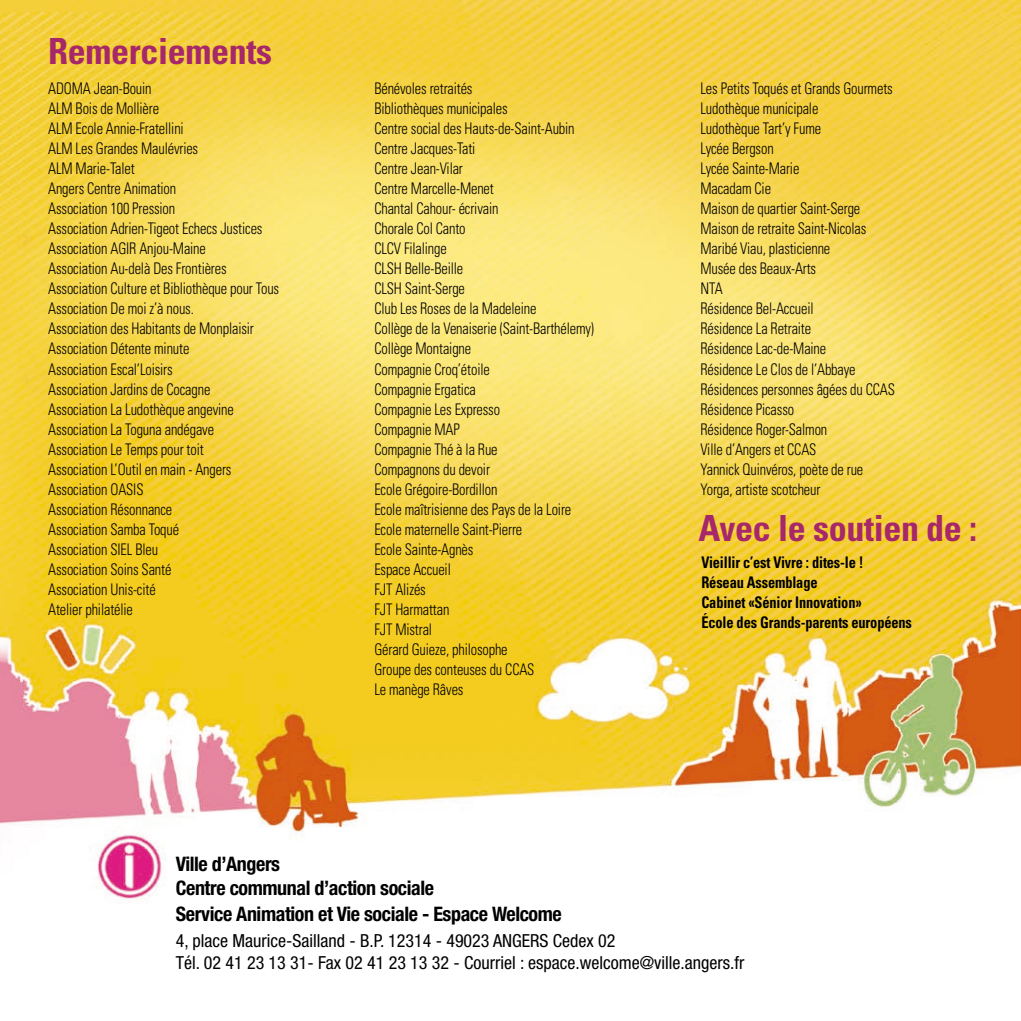
<style>
.page{position:relative;width:1021px;height:1021px;background:#fff}
.page>*{position:absolute;margin:0;border:0;box-sizing:border-box;transform-origin:0 0}
.t1{font:700 condensed 36px "Univers";letter-spacing:-.01em;color:#a6276a}
.t2{font:700 condensed 20px/24px "Helvetica Neue";letter-spacing:-.02em;color:#000}
.t3{font:condensed 18px/21.6px "Helvetica Neue";color:#000}
.t4{font:300 condensed 16px/20px "Univers";letter-spacing:-.01em;color:#000;scale:.9 1}
.t5{font:700 condensed 16px/20px "Univers";letter-spacing:-.01em;color:#000;scale:.9 1}
</style>
<div class="page">
<img style="left:0;top:0;width:1020px;height:904px">
<h1 class="t1" style="left:48px;top:29px;width:225px">Remerciements</h1>
<p class="t4" style="left:48px;top:79px;width:258px">ADOMA Jean-Bouin<br>ALM Bois de Mollière<br>ALM Ecole Annie-Fratellini<br>ALM Les Grandes Maulévries<br>ALM Marie-Talet<br>Angers Centre Animation<br>Association 100 Pression<br>Association Adrien-Tigeot Echecs Justices<br>Association AGIR Anjou-Maine<br>Association Au-delà Des Frontières<br>Association Culture et Bibliothèque pour Tous<br>Association De moi z’à nous.<br>Association des Habitants de Monplaisir<br>Association Détente minute<br>Association Escal’Loisirs<br>Association Jardins de Cocagne<br>Association La Ludothèque angevine<br>Association La Toguna andégave<br>Association Le Temps pour toit<br>Association L’Outil en main - Angers<br>Association OASIS<br>Association Résonnance<br>Association Samba Toqué<br>Association SIEL Bleu<br>Association Soins Santé<br>Association Unis-cité<br>Atelier philatélie</p>
<p class="t4" style="left:374px;top:79px;width:246px">Bénévoles retraités<br>Bibliothèques municipales<br>Centre social des Hauts-de-Saint-Aubin<br>Centre Jacques-Tati<br>Centre Jean-Vilar<br>Centre Marcelle-Menet<br>Chantal Cahour- écrivain<br>Chorale Col Canto<br>CLCV Filalinge<br>CLSH Belle-Beille<br>CLSH Saint-Serge<br>Club Les Roses de la Madeleine<br>Collège de la Venaiserie (Saint-Barthélemy)<br>Collège Montaigne<br>Compagnie Croq’étoile<br>Compagnie Ergatica<br>Compagnie Les Expresso<br>Compagnie MAP<br>Compagnie Thé à la Rue<br>Compagnons du devoir<br>Ecole Grégoire-Bordillon<br>Ecole maîtrisienne des Pays de la Loire<br>Ecole maternelle Saint-Pierre<br>Ecole Sainte-Agnès<br>Espace Accueil<br>FJT Alizés<br>FJT Harmattan<br>FJT Mistral<br>Gérard Guieze, philosophe<br>Groupe des conteuses du CCAS<br>Le manège Râves</p>
<p class="t4" style="left:700px;top:79px;width:217px">Les Petits Toqués et Grands Gourmets<br>Ludothèque municipale<br>Ludothèque Tart’y Fume<br>Lycée Bergson<br>Lycée Sainte-Marie<br>Macadam Cie<br>Maison de quartier Saint-Serge<br>Maison de retraite Saint-Nicolas<br>Maribé Viau, plasticienne<br>Musée des Beaux-Arts<br>NTA<br>Résidence Bel-Accueil<br>Résidence La Retraite<br>Résidence Lac-de-Maine<br>Résidence Le Clos de l’Abbaye<br>Résidences personnes âgées du CCAS<br>Résidence Picasso<br>Résidence Roger-Salmon<br>Ville d’Angers et CCAS<br>Yannick Quinvéros, poète de rue<br>Yorga, artiste scotcheur</p>
<h1 class="t1" style="left:698px;top:506px;width:280px">Avec le soutien de :</h1>
<p class="t5" style="left:701px;top:552px;width:235px">Vieillir c’est Vivre : dites-le !<br>Réseau Assemblage<br>Cabinet «Sénior Innovation»<br>École des Grands-parents européens</p>
<p class="t2" style="left:176px;top:851px;width:260px">Ville d’Angers<br>Centre communal d’action sociale</p>
<p class="t2" style="left:176px;top:901px;width:387px">Service Animation et Vie sociale - Espace Welcome</p>
<p class="t3" style="left:176px;top:929px;width:570px">4, place Maurice-Sailland - B.P. 12314 - 49023 ANGERS Cedex 02<br>Tél. 02 41 23 13 31- Fax 02 41 23 13 32 - Courriel : espace.welcome@ville.angers.fr</p>
</div>
